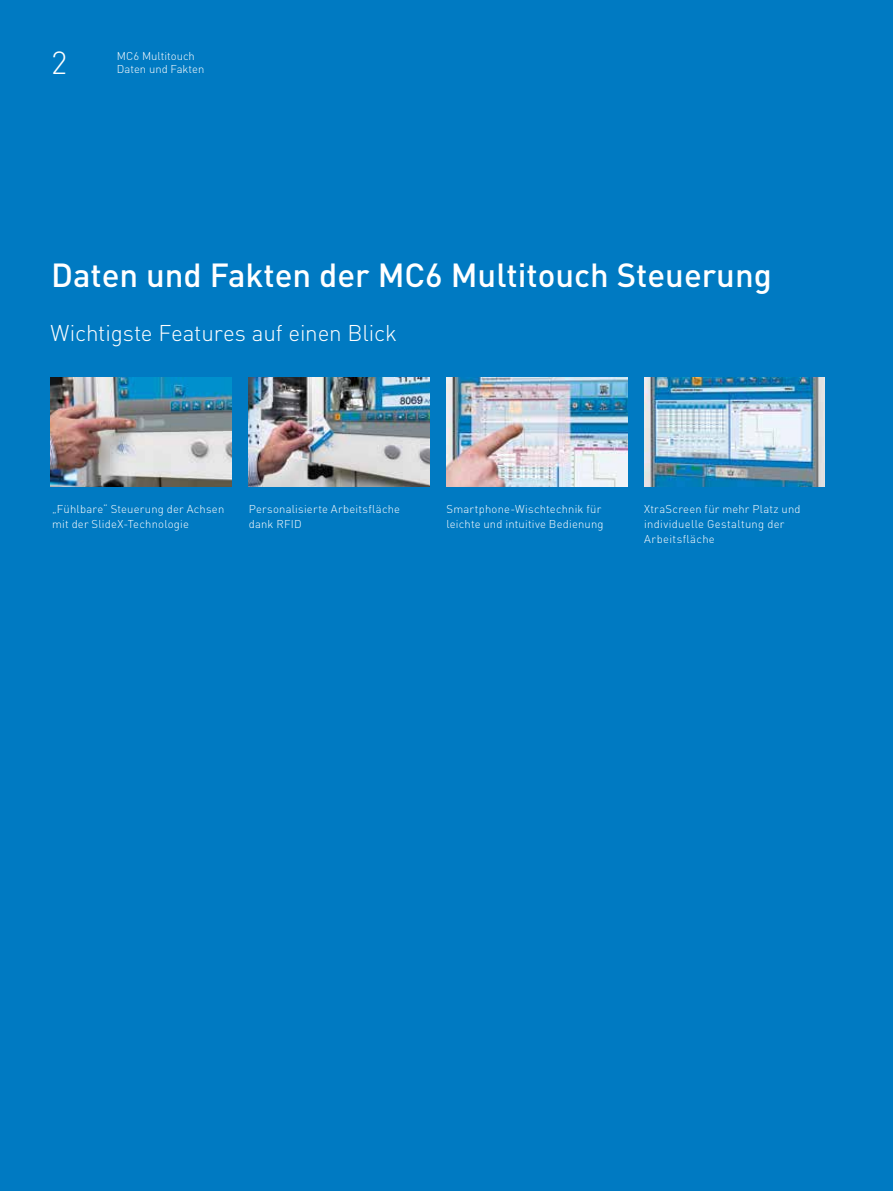
<style>
.page{position:relative;width:893px;height:1191px;background:#007ac2}
.page>*{position:absolute;margin:0;border:0;box-sizing:border-box;transform-origin:0 0}
.t1{font:500 33px "DIN Pro";color:#fff}
.t2{font:300 31.5px "DIN Pro";color:#fff}
.t3{font:300 22.5px "DIN Pro";letter-spacing:-.01em;color:#fff}
.t4{font:300 11.25px/15px "DIN Pro";letter-spacing:.02em;color:#fff}
.t5{font:300 11.25px "DIN Pro";color:#fff}
</style>
<div class="page">
<img style="left:51px;top:377px;width:181px;height:109px">
<img style="left:249px;top:378px;width:180px;height:108px">
<img style="left:446px;top:377px;width:181px;height:109px">
<img style="left:644px;top:378px;width:181px;height:108px">
<h2 class="t2" style="left:51px;top:41px;width:18px">2</h2>
<p class="t5" style="left:117px;top:48px;width:79px">MC6 Multitouch</p>
<p class="t5" style="left:117px;top:61px;width:89px">Daten und Fakten</p>
<h1 class="t1" style="left:51px;top:253px;width:722px">Daten und Fakten der MC6 Multitouch Steuerung</h1>
<h3 class="t3" style="left:51px;top:318px;width:348px">Wichtigste Features auf einen Blick</h3>
<p class="t4" style="left:52px;top:501px;width:174px">„Fühlbare“ Steuerung der Achsen mit der SlideX-Technologie</p>
<p class="t4" style="left:249px;top:501px;width:153px">Personalisierte Arbeitsfläche dank RFID</p>
<p class="t4" style="left:446px;top:501px;width:159px">Smartphone-Wischtechnik für leichte und intuitive Bedienung</p>
<p class="t4" style="left:644px;top:501px;width:158px">XtraScreen für mehr Platz und individuelle Gestaltung der<br>Arbeitsfläche</p>
</div>
